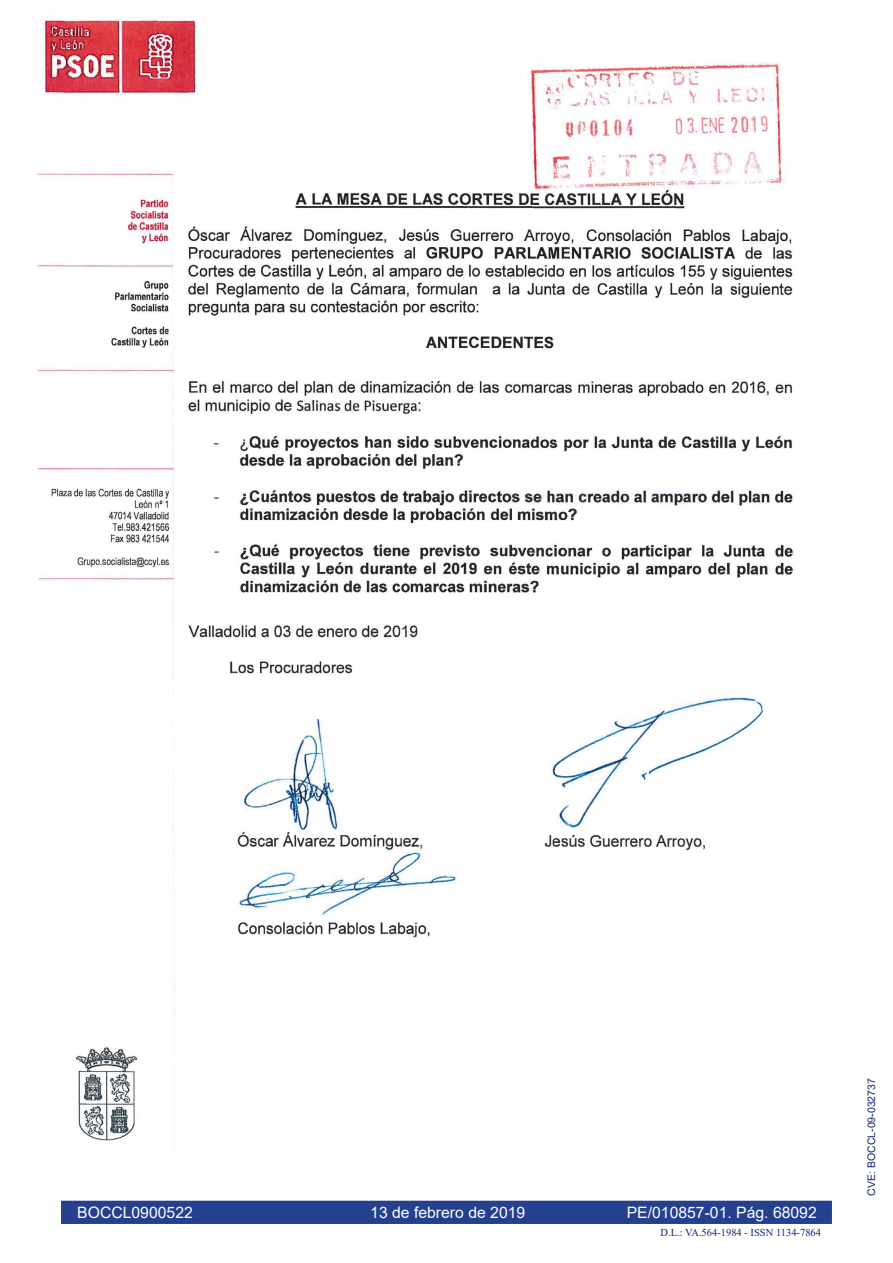
<style>
.page{position:relative;width:893px;height:1263px;background:#fff}
.page>*{position:absolute;margin:0;border:0;box-sizing:border-box;transform-origin:0 0}
.t1{font:15.75px "Arial";color:#fff}
.t2{font:10.5px "Times New Roman";color:#132477}
.t3{font:10.5px "Arial";color:#132477}
</style>
<div class="page">
<div style="left:60px;top:1200px;width:773px;height:25px;background:#25408f"></div>
<div style="left:60px;top:1199px;width:773px;height:26px;border:2px solid #fff"></div>
<img style="left:36px;top:16px;width:797px;height:1184px">
<p class="t1" style="left:77px;top:1202px;width:117px">BOCCL0900522</p>
<p class="t1" style="left:370px;top:1202px;width:156px">13 de febrero de 2019</p>
<p class="t1" style="left:627px;top:1202px;width:192px">PE/010857-01. Pág. 68092</p>
<p class="t2" style="left:661px;top:1225px;width:162px">D.L.: VA.564-1984 - ISSN 1134-7864</p>
<p class="t3" style="left:864px;top:1195px;width:119px;rotate:-90deg">CVE: BOCCL-09-032737</p>
</div>
